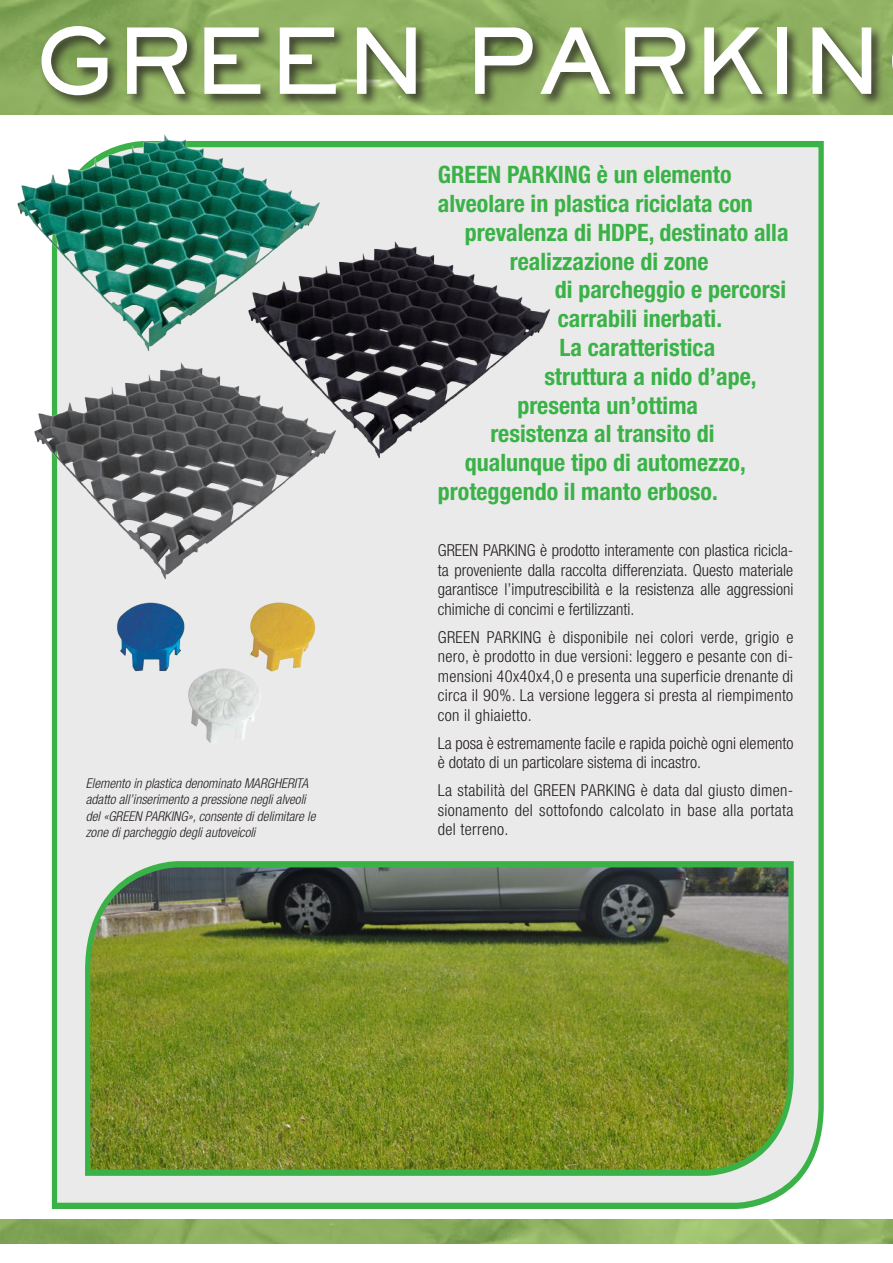
<style>
.page{position:relative;width:893px;height:1263px;background:#fff}
.page>*{position:absolute;margin:0;border:0;box-sizing:border-box;transform-origin:0 0}
.t1{font:88.5px "AT Sackers Heavy Gothic";color:#fff}
.t2{font:700 condensed 24px "Helvetica Neue LT Std";color:#3ab247}
.t3{font:300 condensed 16.5px/19.5px "Helvetica Neue LT Std";color:#241f1f;text-align:justify}
.t4{font:italic 300 condensed 13.5px/16.5px "Helvetica Neue LT Std";color:#241f1f}
</style>
<div class="page">
<img style="left:0;top:0;width:893px;height:115px">
<img style="left:0;top:1219px;width:893px;height:25px">
<div style="left:39px;top:24px;width:854px;height:85px;background:#241f1f;opacity:.75"></div>
<div style="left:51px;top:141px;width:773px;height:1068px;background:#ebeaea"></div>
<svg style="left:82px;top:858px;width:714px;height:321px;background:#758638"></svg>
<img style="left:96px;top:593px;width:241px;height:165px">
<img style="left:17px;top:134px;width:325px;height:216px">
<img style="left:240px;top:228px;width:333px;height:243px">
<img style="left:34px;top:350px;width:325px;height:243px">
<h1 class="t1" style="left:34px;top:2px;width:852px">GREEN PARKIN</h1>
<p class="t4" style="left:86px;top:775px;width:231px">Elemento in plastica denominato MARGHERITA adatto all’inserimento a pressione negli alveoli del «GREEN PARKING», consente di delimitare le zone di parcheggio degli autoveicoli</p>
<h2 class="t2" style="left:438px;top:160px;width:295px">GREEN PARKING è un elemento</h2>
<h2 class="t2" style="left:438px;top:189px;width:317px">alveolare in plastica riciclata con</h2>
<h2 class="t2" style="left:465px;top:218px;width:325px">prevalenza di HDPE, destinato alla</h2>
<h2 class="t2" style="left:510px;top:247px;width:200px">realizzazione di zone</h2>
<h2 class="t2" style="left:555px;top:275px;width:233px">di parcheggio e percorsi</h2>
<h2 class="t2" style="left:558px;top:304px;width:166px">carrabili inerbati.</h2>
<h2 class="t2" style="left:559px;top:333px;width:157px">La caratteristica</h2>
<h2 class="t2" style="left:544px;top:362px;width:214px">struttura a nido d’ape,</h2>
<h2 class="t2" style="left:517px;top:391px;width:182px">presenta un’ottima</h2>
<h2 class="t2" style="left:490px;top:419px;width:226px">resistenza al transito di</h2>
<h2 class="t2" style="left:465px;top:448px;width:283px">qualunque tipo di automezzo,</h2>
<h2 class="t2" style="left:438px;top:477px;width:282px">proteggendo il manto erboso.</h2>
<p class="t3" style="left:438px;top:540px;width:357px">GREEN PARKING è prodotto interamente con plastica ricicla&shy;ta proveniente dalla raccolta differenziata. Questo materiale garantisce l’imputrescibilità e la resistenza alle aggressioni chimiche di concimi e fertilizzanti.</p>
<p class="t3" style="left:438px;top:627px;width:357px">GREEN PARKING è disponibile nei colori verde, grigio e nero, è prodotto in due versioni: leggero e pesante con di&shy;mensioni 40x40x4,0 e presenta una superficie drenante di circa il 90%. La versione leggera si presta al riempimento con il ghiaietto.</p>
<p class="t3" style="left:438px;top:733px;width:357px">La posa è estremamente facile e rapida poichè ogni elemento è dotato di un particolare sistema di incastro.</p>
<p class="t3" style="left:438px;top:780px;width:357px">La stabilità del GREEN PARKING è data dal giusto dimen&shy;sionamento del sottofondo calcolato in base alla portata del terreno.</p>
</div>
